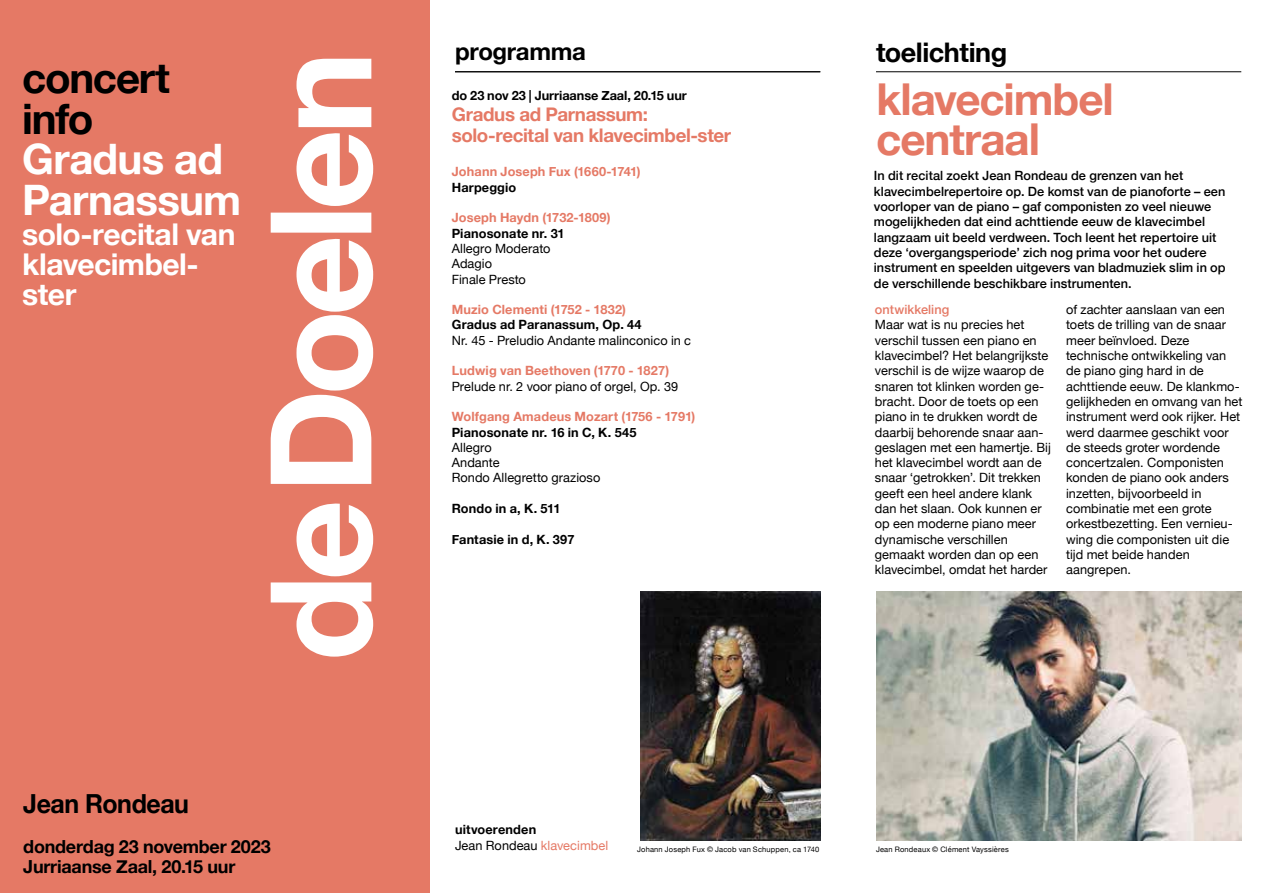
<style>
.page{position:relative;width:1263px;height:893px;background:#fff}
.page>*{position:absolute;margin:0;border:0;box-sizing:border-box;transform-origin:0 0}
.t1{font:700 43.95px/40.5px "Helvetica Neue";letter-spacing:-.025em;color:#e57965}
.t2{font:700 42px/40.5px "Helvetica Neue";letter-spacing:-.02em;color:#fff}
.t3{font:700 42px/40.5px "Helvetica Neue";letter-spacing:-.03em;color:#000}
.t4{font:700 30px/30px "Helvetica Neue";letter-spacing:-.015em;color:#fff}
.t5{font:700 27px "Helvetica Neue";letter-spacing:-.02em;color:#000}
.t6{font:700 26.25px "Helvetica Neue";letter-spacing:-.02em;color:#000;scale:.95 1}
.t7{font:700 24px "Helvetica Neue";letter-spacing:-.015em;color:#000}
.t8{font:700 18.75px/21px "Helvetica Neue";letter-spacing:-.02em;color:#e57965}
.t9{font:700 18px/19.5px "Helvetica Neue";letter-spacing:-.015em;color:#000}
.t10{font:12.75px/15.3px "Helvetica Neue";letter-spacing:.005em;color:#000}
.t11{font:500 12.75px/15.3px "Helvetica Neue";letter-spacing:.005em;color:#000}
.t12{font:700 12.75px/15.3px "Helvetica Neue";letter-spacing:.01em;color:#000}
.t13{font:700 12.75px "Helvetica Neue";letter-spacing:.01em;color:#e57965}
.t14{font:500 12.75px "Helvetica Neue";letter-spacing:.005em;color:#e57965}
.t15{font:7.5px "Helvetica Neue";letter-spacing:.025em;color:#000}
.s1{font-weight:400}
.s2{font-weight:400;color:#e57965}
</style>
<div class="page">
<div style="left:0;top:0;width:429px;height:893px;background:#e57965"></div>
<svg style="left:271px;top:59px;width:102px;height:598px"></svg>
<hr style="left:876px;top:72px;width:365px;height:1px;background:#000">
<hr style="left:455px;top:72px;width:365px;height:1px;background:#000">
<img style="left:876px;top:591px;width:365px;height:249px">
<img style="left:640px;top:591px;width:180px;height:249px">
<h2 class="t3" style="left:22px;top:59px;width:149px">concert info</h2>
<h2 class="t2" style="left:22px;top:140px;width:221px">Gradus ad<br>Parnassum</h2>
<h3 class="t4" style="left:22px;top:220px;width:215px">solo-recital van klavecimbel&shy;ster</h3>
<h3 class="t6" style="left:23px;top:783px;width:176px">Jean Rondeau</h3>
<h3 class="t9" style="left:23px;top:837px;width:249px">donderdag 23 november 2023<br>Jurriaanse Zaal, 20.15 uur</h3>
<h3 class="t7" style="left:455px;top:33px;width:132px">programma</h3>
<p class="t12" style="left:452px;top:88px;width:237px">do 23 nov 23 | Jurriaanse Zaal, 20.15 uur</p>
<h3 class="t8" style="left:452px;top:104px;width:281px">Gradus ad Parnassum: solo-recital van klavecimbel-ster</h3>
<p class="t13" style="left:452px;top:162px;width:190px">Johann Joseph Fux (1660-1741)</p>
<p class="t12" style="left:452px;top:180px;width:66px">Harpeggio</p>
<p class="t13" style="left:452px;top:208px;width:160px">Joseph Haydn (1732-1809)</p>
<p class="t12" style="left:452px;top:226px;width:114px">Pianosonate nr. 31</p>
<p class="t10" style="left:452px;top:241px;width:100px">Allegro Moderato<br>Adagio<br>Finale Presto</p>
<p class="t13" style="left:452px;top:300px;width:176px">Muzio Clementi (1752 - 1832)</p>
<p class="t12" style="left:452px;top:318px;width:191px">Gradus ad Paranassum, Op. 44</p>
<p class="t10" style="left:452px;top:333px;width:241px">Nr. 45 - Preludio Andante malinconico in c</p>
<p class="t13" style="left:452px;top:361px;width:219px">Ludwig van Beethoven (1770 - 1827)</p>
<p class="t10" style="left:452px;top:379px;width:228px">Prelude nr. 2 voor piano of orgel, Op. 39</p>
<p class="t13" style="left:452px;top:407px;width:245px">Wolfgang Amadeus Mozart (1756 - 1791)</p>
<p class="t12" style="left:452px;top:425px;width:186px">Pianosonate nr. 16 in C, K. 545</p>
<p class="t10" style="left:452px;top:440px;width:150px">Allegro<br>Andante<br>Rondo Allegretto grazioso</p>
<p class="t12" style="left:452px;top:501px;width:110px">Rondo in a, K. 511</p>
<p class="t12" style="left:452px;top:532px;width:124px">Fantasie in d, K. 397</p>
<h3 class="t5" style="left:876px;top:31px;width:133px">toelichting</h3>
<h1 class="t1" style="left:876px;top:80px;width:239px">klavecimbel centraal</h1>
<p class="t11" style="left:874px;top:167px;width:353px">In dit recital zoekt Jean Rondeau de grenzen van het klavecimbelrepertoire op. De komst van de pianoforte – een voorloper van de piano – gaf componisten zo veel nieuwe mogelijkheden dat eind achttiende eeuw de klavecimbel langzaam uit beeld verdween. Toch leent het repertoire uit deze ‘overgangsperiode’ zich nog prima voor het oudere instrument en speelden uitgevers van bladmuziek slim in op de verschillende beschikbare instrumenten.</p>
<p class="t14" style="left:875px;top:299px;width:76px">ontwikkeling</p>
<p class="t10" style="left:875px;top:318px;width:178px">Maar wat is nu precies het verschil tussen een piano en klavecimbel? Het belangrijkste verschil is de wijze waarop de snaren tot klinken worden ge&shy;bracht. Door de toets op een piano in te drukken wordt de daarbij behorende snaar aan&shy;geslagen met een hamertje. Bij het klavecimbel wordt aan de snaar ‘getrokken’. Dit trekken geeft een heel andere klank dan het slaan. Ook kunnen er op een moderne piano meer dynamische verschillen gemaakt worden dan op een klavecimbel, omdat het harder</p>
<p class="t10" style="left:1066px;top:303px;width:178px">of zachter aanslaan van een toets de trilling van de snaar meer beïnvloed. Deze technische ontwikkeling van de piano ging hard in de achttiende eeuw. De klankmo&shy;gelijkheden en omvang van het instrument werd ook rijker. Het werd daarmee geschikt voor de steeds groter wordende concertzalen. Componisten konden de piano ook anders inzetten, bijvoorbeeld in combinatie met een grote orkestbezetting. Een vernieu&shy;wing die componisten uit die tijd met beide handen aangrepen.</p>
<p class="t12" style="left:455px;top:822px;width:155px">uitvoerenden<br><span class="s1">Jean Rondeau</span> <span class="s2">klavecimbel</span></p>
<p class="t15" style="left:637px;top:844px;width:184px">Johann Joseph Fux © Jacob van Schuppen, ca 1740</p>
<p class="t15" style="left:876px;top:844px;width:134px">Jean Rondeaux © Clément Vayssières</p>
</div>
